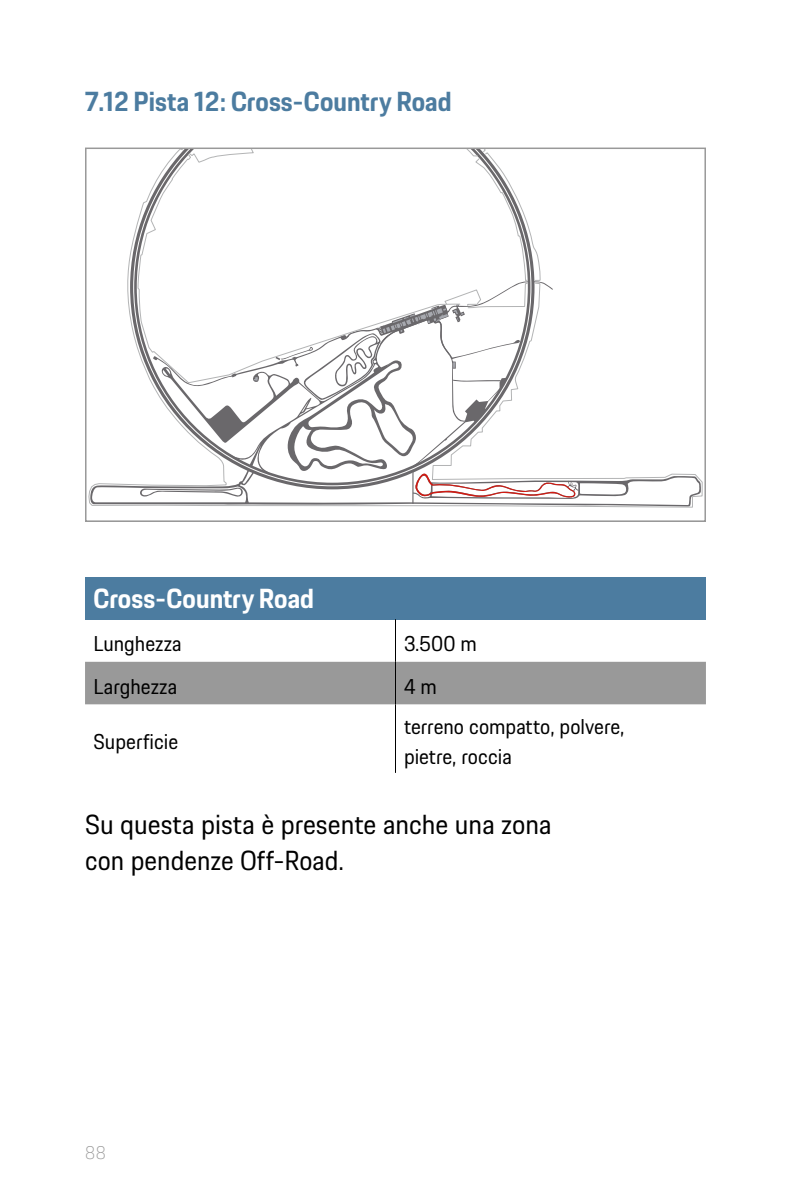
<style>
.page{position:relative;width:791px;height:1191px;background:#fff}
.page>*{position:absolute;margin:0;border:0;box-sizing:border-box;transform-origin:0 0}
.t1{font:27px/36px "Porsche Next";color:#000}
.t2{font:700 27px "Porsche Next";color:#4c7ca0}
.t3{font:700 27px "Porsche Next";color:#fff}
.t4{font:21px/30px "Porsche Next";color:#000}
.t5{font:100 18px "Porsche Next";color:#999}
</style>
<div class="page">
<svg style="left:88px;top:150px;width:615px;height:358px"></svg>
<div style="left:85px;top:147px;width:621px;height:375px;border:2px solid #999"></div>
<div style="left:85px;top:577px;width:621px;height:42px;background:#4c7ca0"></div>
<div style="left:85px;top:662px;width:621px;height:42px;background:#999"></div>
<hr style="left:395px;top:619px;width:1px;height:43px;background:#000">
<hr style="left:395px;top:662px;width:1px;height:42px;background:#000">
<hr style="left:395px;top:704px;width:1px;height:69px;background:#000">
<p class="t2" style="left:85px;top:83px;width:368px">7.12 Pista 12: Cross-Country Road</p>
<p class="t3" style="left:94px;top:580px;width:222px">Cross-Country Road</p>
<p class="t4" style="left:94px;top:629px;width:90px">Lunghezza</p>
<p class="t4" style="left:404px;top:629px;width:74px">3.500 m</p>
<p class="t4" style="left:94px;top:671px;width:85px">Larghezza</p>
<p class="t4" style="left:404px;top:671px;width:34px">4 m</p>
<p class="t4" style="left:94px;top:727px;width:86px">Superficie</p>
<p class="t4" style="left:404px;top:712px;width:222px">terreno compatto, polvere, pietre, roccia</p>
<p class="t1" style="left:85px;top:806px;width:468px">Su questa pista è presente anche una zona con pendenze Off-Road.</p>
<p class="t5" style="left:85px;top:1140px;width:22px">88</p>
</div>
